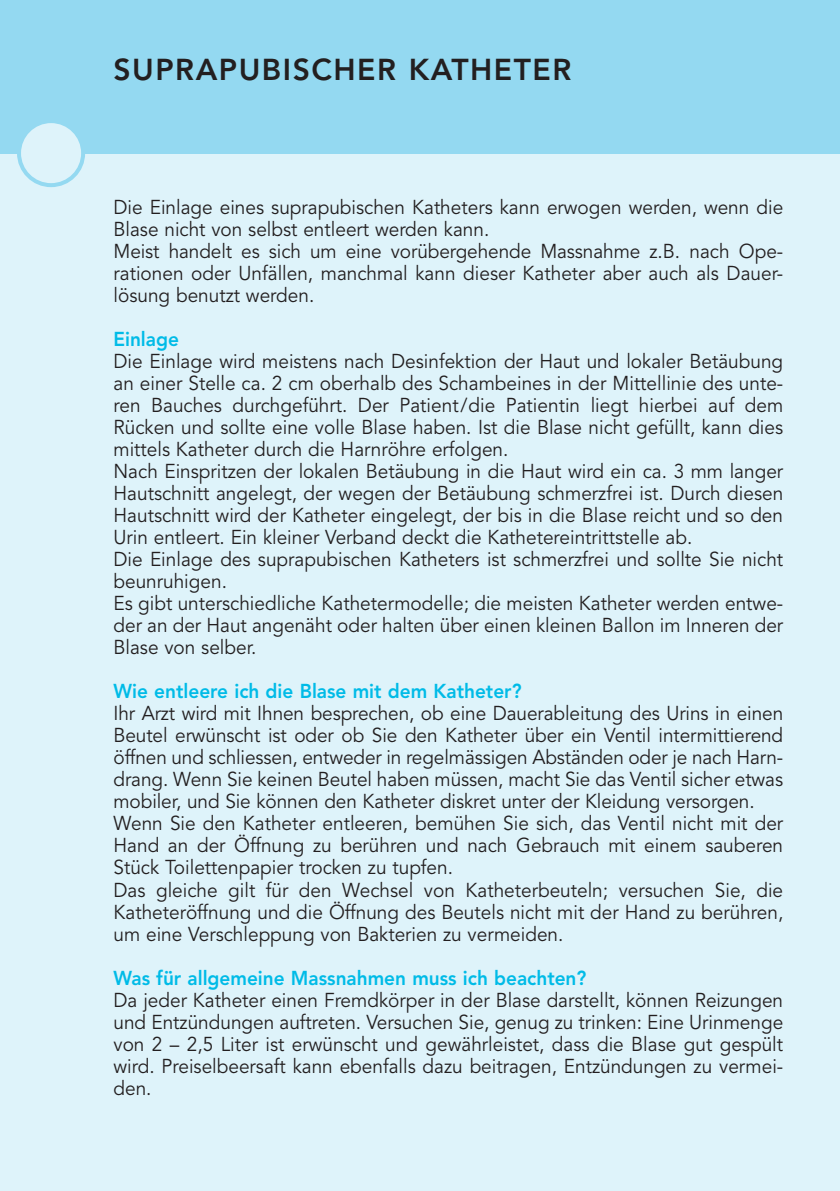
<style>
.page{position:relative;width:840px;height:1191px;background:#fff}
.page>*{position:absolute;margin:0;border:0;box-sizing:border-box;transform-origin:0 0}
.t1{font:800 30px "Avenir";letter-spacing:.05em;color:#231f20}
.t2{font:20px/22px "Avenir";color:#231f20;scale:.95 1}
.t3{font:800 20px "Avenir";color:#00bbe7;scale:.95 1}
</style>
<div class="page">
<hr style="left:839px;top:0;width:1px;height:1191px;background:#231f20">
<div style="left:0;top:0;width:839px;height:1191px;background:#def3fa"></div>
<div style="left:0;top:0;width:839px;height:153px;background:#94d9f1"></div>
<div style="left:19px;top:121px;width:64px;height:64px;background:#def3fa;border-radius:50%"></div>
<div style="left:17px;top:119px;width:68px;height:68px;border:4px solid #94d9f1;border-radius:50%"></div>
<h1 class="t1" style="left:113px;top:51px;width:459px">SUPRAPUBISCHER KATHETER</h1>
<p class="t2" style="left:113px;top:197px;width:706px">Die Einlage eines suprapubischen Katheters kann erwogen werden, wenn die Blase nicht von selbst entleert werden kann.<br>Meist handelt es sich um eine vorübergehende Massnahme z.B. nach Ope&shy;rationen oder Unfällen, manchmal kann dieser Katheter aber auch als Dauer&shy;lösung benutzt werden.</p>
<p class="t3" style="left:113px;top:327px;width:70px">Einlage</p>
<p class="t2" style="left:113px;top:351px;width:706px">Die Einlage wird meistens nach Desinfektion der Haut und lokaler Betäubung an einer Stelle ca. 2 cm oberhalb des Schambeines in der Mittellinie des unte&shy;ren Bauches durchgeführt. Der Patient/die Patientin liegt hierbei auf dem Rücken und sollte eine volle Blase haben. Ist die Blase nicht gefüllt, kann dies mittels Katheter durch die Harnröhre erfolgen.<br>Nach Einspritzen der lokalen Betäubung in die Haut wird ein ca. 3 mm langer Hautschnitt angelegt, der wegen der Betäubung schmerzfrei ist. Durch diesen Hautschnitt wird der Katheter eingelegt, der bis in die Blase reicht und so den Urin entleert. Ein kleiner Verband deckt die Kathetereintrittstelle ab.<br>Die Einlage des suprapubischen Katheters ist schmerzfrei und sollte Sie nicht beunruhigen.<br>Es gibt unterschiedliche Kathetermodelle; die meisten Katheter werden entwe&shy;der an der Haut angenäht oder halten über einen kleinen Ballon im Inneren der Blase von selber.</p>
<p class="t3" style="left:113px;top:679px;width:431px">Wie entleere ich die Blase mit dem Katheter?</p>
<p class="t2" style="left:113px;top:703px;width:706px">Ihr Arzt wird mit Ihnen besprechen, ob eine Dauerableitung des Urins in einen Beutel erwünscht ist oder ob Sie den Katheter über ein Ventil intermittierend öffnen und schliessen, entweder in regelmässigen Abständen oder je nach Harn&shy;drang. Wenn Sie keinen Beutel haben müssen, macht Sie das Ventil sicher etwas mobiler, und Sie können den Katheter diskret unter der Kleidung versorgen.<br>Wenn Sie den Katheter entleeren, bemühen Sie sich, das Ventil nicht mit der Hand an der Öffnung zu berühren und nach Gebrauch mit einem sauberen Stück Toilettenpapier trocken zu tupfen.<br>Das gleiche gilt für den Wechsel von Katheterbeuteln; versuchen Sie, die Katheteröffnung und die Öffnung des Beutels nicht mit der Hand zu berühren, um eine Verschleppung von Bakterien zu vermeiden.</p>
<p class="t3" style="left:113px;top:965px;width:499px">Was für allgemeine Massnahmen muss ich beachten?</p>
<p class="t2" style="left:113px;top:989px;width:706px;text-align:justify">Da jeder Katheter einen Fremdkörper in der Blase darstellt, können Reizungen und Entzündungen auftreten. Versuchen Sie, genug zu trinken: Eine Urinmenge von 2 – 2,5 Liter ist erwünscht und gewährleistet, dass die Blase gut gespült wird. Preiselbeersaft kann ebenfalls dazu beitragen, Entzündungen zu vermei&shy;den.</p>
</div>
